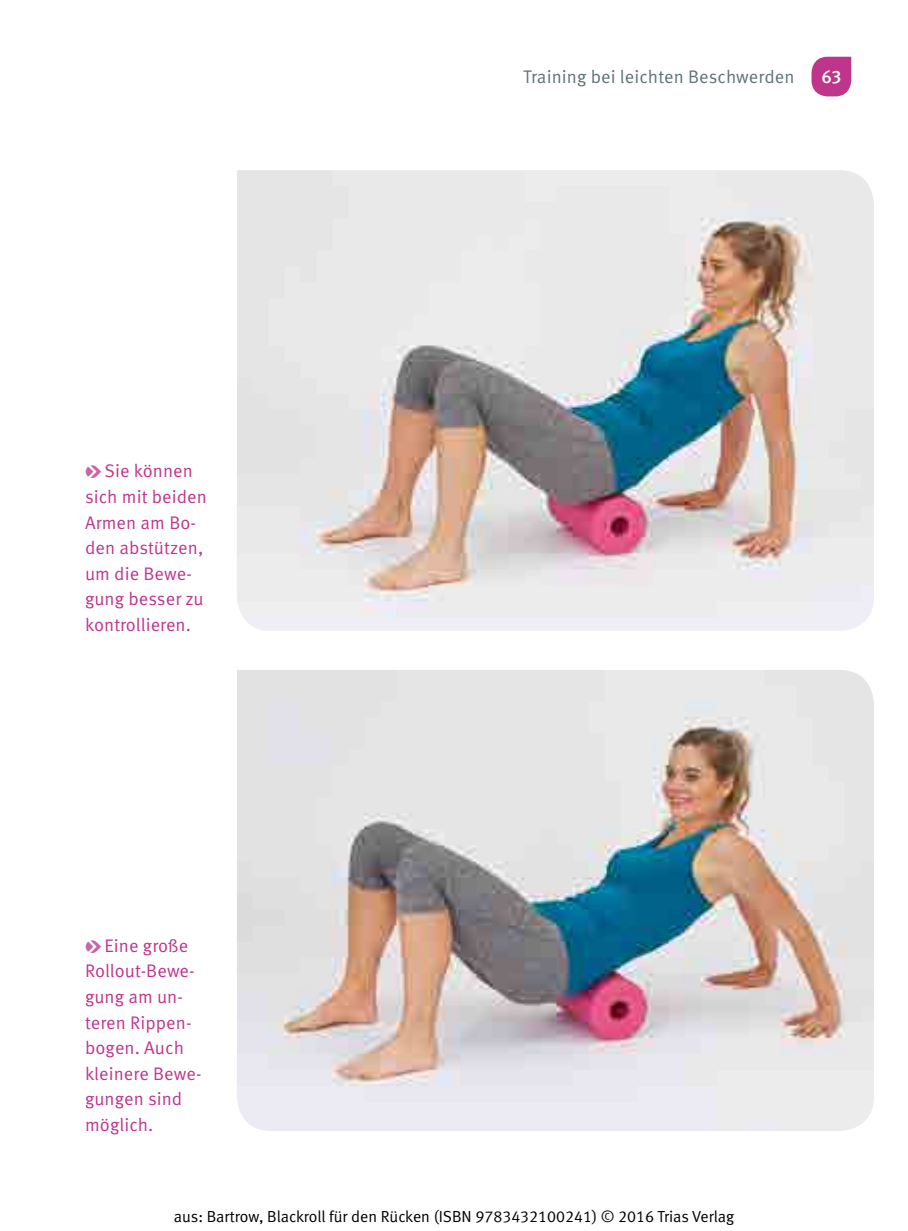
<style>
.page{position:relative;width:908px;height:1231px;background:#fff}
.page>*{position:absolute;margin:0;border:0;box-sizing:border-box;transform-origin:0 0}
.t1{font:18.2px/25.6px "Meta Pro Norm";letter-spacing:.005em;color:#bf358c}
.t2{font:18.2px "Meta Pro Norm";letter-spacing:.005em;color:#5e7276}
.t3{font:500 18.2px "Meta Pro";color:#fff}
.t4{font:16px "Meta Normal LF";color:#000}
.s1{font-family:"MVS Buttons 2012";font-size:16.6px;color:#ca65a4}
</style>
<div class="page">
<svg style="left:811px;top:57px;width:39px;height:39px;background:#c54897"></svg>
<img style="left:237px;top:170px;width:636px;height:460px">
<img style="left:237px;top:670px;width:636px;height:460px">
<p class="t1" style="left:85px;top:457px;width:123px"><span class="s1">Õ</span> Sie können sich mit beiden<br>Armen am Bo&shy;den abstützen, um die Bewe&shy;gung besser zu kontrollieren.</p>
<p class="t1" style="left:85px;top:931px;width:118px"><span class="s1">Õ</span> Eine große<br>Rollout-Bewe&shy;gung am un&shy;teren Rippen&shy;bogen. Auch kleinere Bewe&shy;gungen sind möglich.</p>
<p class="t2" style="left:523px;top:63px;width:272px">Training bei leichten Beschwerden</p>
<p class="t3" style="left:821px;top:62px;width:21px">63</p>
<p class="t4" style="left:174px;top:1207px;width:561px">aus: Bartrow, Blackroll für den Rücken (ISBN 9783432100241) © 2016 Trias Verlag</p>
</div>
